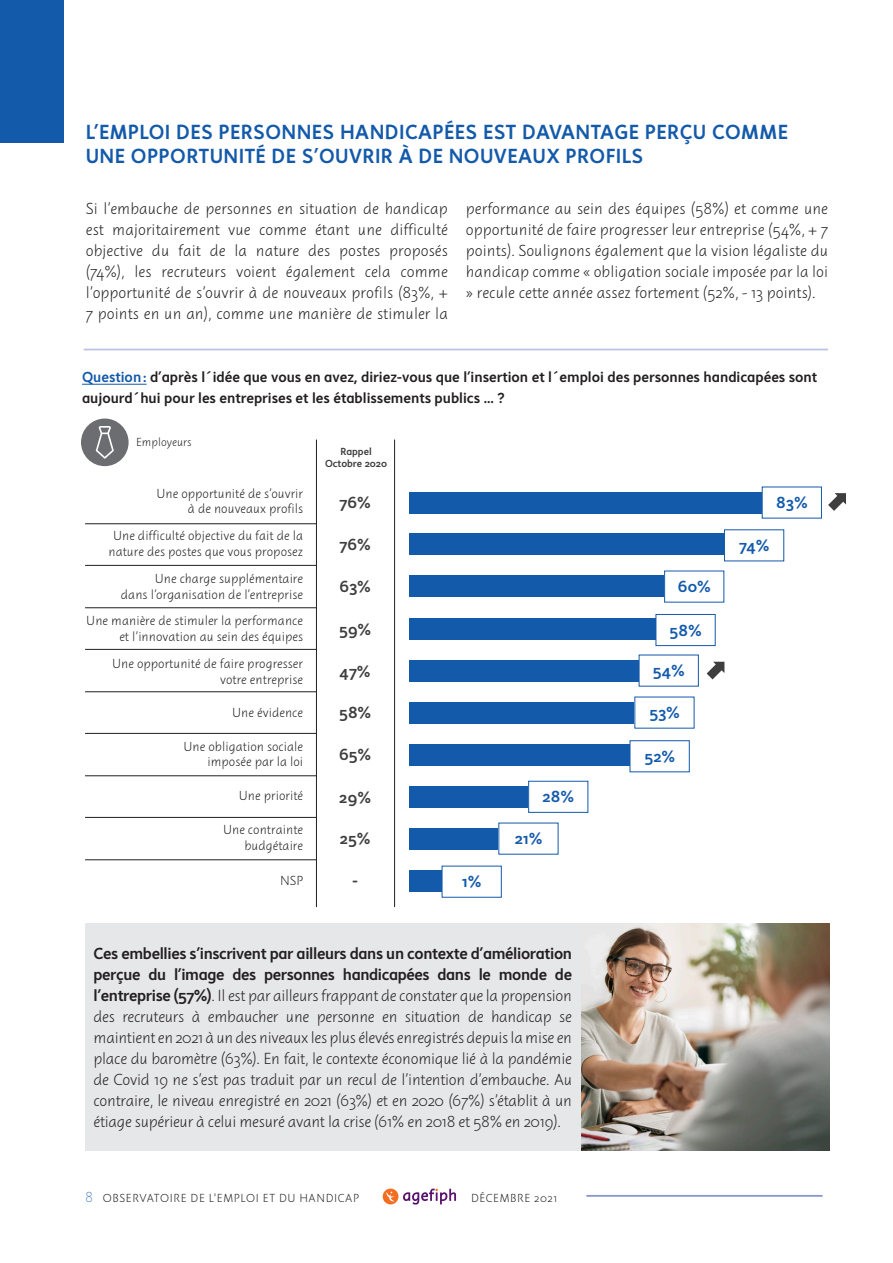
<style>
.page{position:relative;width:893px;height:1263px;background:#fff}
.page>*{position:absolute;margin:0;border:0;box-sizing:border-box;transform-origin:0 0}
.t1{font:21px/24px "Instant W01 4 Slow";letter-spacing:.02em;color:#135aaa}
.t2{font:16.5px/21px "Instant W01 2 Quick";color:#231f20;text-align:justify}
.t3{font:16.5px/21px "Instant W01 4 Slow";letter-spacing:-.02em;color:#231f20}
.t4{font:16.5px "Instant W01 4 Slow";letter-spacing:.02em;color:#135aaa}
.t5{font:16.5px "Instant W01 4 Slow";letter-spacing:.02em;color:#3e3e3f}
.t6{font:15px/21px "Instant W01 4 Slow";color:#231f20}
.t7{font:13.5px/15.5px "Instant W01 2 Quick";color:#231f20;text-align:right}
.t8{font:12px "Instant W01 2 Quick";letter-spacing:.05em;color:#231f20}
.t9{font:12px "Instant W01 2 Quick";color:#231f20}
.t10{font:10.5px/12.6px "Instant W01 4 Slow";color:#3e3e3f;text-align:center}
.s1{color:#135aaa}
.s2{font-family:"Instant W01 4 Slow"}
.s3{font-family:"Instant W01 1 Vivid";font-size:15px;color:#135aaa}
</style>
<div class="page">
<img style="left:580px;top:924px;width:249px;height:227px">
<hr style="left:84px;top:349px;width:744px;height:1px;background:#bdc5e3">
<hr style="left:82px;top:384px;width:65px;height:1px;background:#135aaa">
<div style="left:409px;top:492px;width:353px;height:21px;background:#135aaa"></div>
<div style="left:409px;top:534px;width:315px;height:21px;background:#135aaa"></div>
<div style="left:409px;top:576px;width:255px;height:21px;background:#135aaa"></div>
<div style="left:409px;top:618px;width:247px;height:21px;background:#135aaa"></div>
<div style="left:409px;top:660px;width:230px;height:21px;background:#135aaa"></div>
<div style="left:409px;top:702px;width:226px;height:21px;background:#135aaa"></div>
<div style="left:409px;top:745px;width:221px;height:21px;background:#135aaa"></div>
<div style="left:409px;top:786px;width:119px;height:21px;background:#135aaa"></div>
<div style="left:409px;top:828px;width:90px;height:21px;background:#135aaa"></div>
<div style="left:409px;top:870px;width:33px;height:21px;background:#135aaa"></div>
<div style="left:656px;top:614px;width:59px;height:32px;border:1px solid #135aaa"></div>
<div style="left:630px;top:740px;width:59px;height:32px;border:1px solid #135aaa"></div>
<hr style="left:316px;top:440px;width:1px;height:467px;background:#231f20">
<hr style="left:394px;top:440px;width:1px;height:467px;background:#231f20">
<div style="left:85px;top:923px;width:495px;height:228px;background:#e6e7e9"></div>
<hr style="left:85px;top:523px;width:231px;height:1px;background:#231f20">
<hr style="left:85px;top:607px;width:231px;height:1px;background:#231f20">
<hr style="left:85px;top:691px;width:231px;height:1px;background:#231f20">
<hr style="left:85px;top:775px;width:231px;height:1px;background:#231f20">
<hr style="left:85px;top:859px;width:231px;height:1px;background:#231f20">
<hr style="left:85px;top:565px;width:231px;height:1px;background:#231f20">
<hr style="left:85px;top:649px;width:231px;height:1px;background:#231f20">
<hr style="left:85px;top:733px;width:231px;height:1px;background:#231f20">
<hr style="left:85px;top:817px;width:231px;height:1px;background:#231f20">
<svg style="left:828px;top:493px;width:18px;height:18px"></svg>
<svg style="left:707px;top:662px;width:17px;height:17px"></svg>
<div style="left:0;top:0;width:63px;height:142px;background:#135aaa"></div>
<div style="left:81px;top:419px;width:48px;height:47px;background:#6c6d70;border-radius:50%"></div>
<svg style="left:96px;top:426px;width:18px;height:33px"></svg>
<hr style="left:586px;top:1195px;width:237px;height:2px;background:#8698cd">
<svg style="left:383px;top:1188px;width:73px;height:16px"></svg>
<hr style="left:892px;top:0;width:1px;height:1263px;background:#231f20">
<p class="t1" style="left:86px;top:120px;width:704px">L’EMPLOI DES PERSONNES HANDICAPÉES EST DAVANTAGE PERÇU COMME<br>UNE OPPORTUNITÉ DE S’OUVRIR À DE NOUVEAUX PROFILS</p>
<p class="t2" style="left:86px;top:198px;width:364px">Si l’embauche de personnes en situation de handicap est majoritairement vue comme étant une difficulté objective du fait de la nature des postes proposés (74%), les recruteurs voient également cela comme l’opportunité de s’ouvrir à de nouveaux profils (83%, + 7 points en un an), comme une manière de stimuler la</p>
<p class="t2" style="left:466px;top:198px;width:364px">performance au sein des équipes (58%) et comme une opportunité de faire progresser leur entreprise (54%, + 7 points). Soulignons également que la vision légaliste du handicap comme « obligation sociale imposée par la loi » recule cette année assez fortement (52%, - 13 points).</p>
<p class="t6" style="left:82px;top:366px;width:737px"><span class="s1">Question:</span> d’après l´idée que vous en avez, diriez-vous que l’insertion et l´emploi des personnes handicapées sont aujourd´hui pour les entreprises et les établissements publics ... ?</p>
<p class="t9" style="left:136px;top:435px;width:57px">Employeurs</p>
<p class="t7" style="left:156px;top:486px;width:148px">Une opportunité de s’ouvrir à de nouveaux profils</p>
<p class="t7" style="left:108px;top:528px;width:196px;text-align:center">Une difficulté objective du fait de la nature des postes que vous proposez</p>
<p class="t7" style="left:121px;top:571px;width:184px">Une charge supplémentaire<br>dans l’organisation de l’entreprise</p>
<p class="t7" style="left:86px;top:613px;width:218px">Une manière de stimuler la performance et l’innovation au sein des équipes</p>
<p class="t7" style="left:112px;top:656px;width:193px">Une opportunité de faire progresser votre entreprise</p>
<p class="t7" style="left:232px;top:705px;width:72px">Une évidence</p>
<p class="t7" style="left:184px;top:739px;width:121px">Une obligation sociale imposée par la loi</p>
<p class="t7" style="left:239px;top:788px;width:66px">Une priorité</p>
<p class="t7" style="left:223px;top:822px;width:82px">Une contrainte budgétaire</p>
<p class="t7" style="left:280px;top:873px;width:24px">NSP</p>
<p class="t10" style="left:325px;top:445px;width:64px">Rappel<br>Octobre 2020</p>
<p class="t5" style="left:339px;top:493px;width:33px">76%</p>
<p class="t5" style="left:339px;top:535px;width:33px">76%</p>
<p class="t5" style="left:339px;top:577px;width:33px">63%</p>
<p class="t5" style="left:339px;top:620px;width:34px">59%</p>
<p class="t5" style="left:340px;top:662px;width:32px">47%</p>
<p class="t5" style="left:339px;top:703px;width:33px">58%</p>
<p class="t5" style="left:339px;top:745px;width:33px">65%</p>
<p class="t5" style="left:339px;top:788px;width:33px">29%</p>
<p class="t5" style="left:340px;top:829px;width:32px">25%</p>
<p class="t5" style="left:352px;top:871px;width:7px">-</p>
<p class="t4" style="left:462px;top:872px;width:20px">1%</p>
<p class="t4" style="left:543px;top:787px;width:33px">28%</p>
<p class="t4" style="left:515px;top:829px;width:29px">21%</p>
<p class="t3" style="left:94px;top:943px;width:480px">Ces embellies s’inscrivent par ailleurs dans un contexte d’amélioration perçue du l’image des personnes handicapées dans le monde de</p>
<p class="t2" style="left:94px;top:985px;width:480px"><span class="s2">l’entreprise (57%)</span>. Il est par ailleurs frappant de constater que la propension des recruteurs à embaucher une personne en situation de handicap se maintient en 2021 à un des niveaux les plus élevés enregistrés depuis la mise en place du baromètre (63%). En fait, le contexte économique lié à la pandémie de Covid 19 ne s’est pas traduit par un recul de l’intention d’embauche. Au contraire, le niveau enregistré en 2021 (63%) et en 2020 (67%) s’établit à un étiage supérieur à celui mesuré avant la crise (61% en 2018 et 58% en 2019).</p>
<p class="t8" style="left:85px;top:1191px;width:275px"><span class="s3">8</span> OBSERVATOIRE DE L'EMPLOI ET DU HANDICAP</p>
<p class="t8" style="left:471px;top:1191px;width:88px">DÉCEMBRE 2021</p>
<p class="t4" style="left:678px;top:577px;width:34px">60%</p>
<p class="t4" style="left:670px;top:621px;width:33px">58%</p>
<p class="t4" style="left:653px;top:661px;width:33px">54%</p>
<p class="t4" style="left:649px;top:703px;width:32px">53%</p>
<p class="t4" style="left:644px;top:747px;width:32px">52%</p>
<p class="t4" style="left:776px;top:493px;width:33px">83%</p>
<p class="t4" style="left:739px;top:536px;width:32px">74%</p>
</div>
